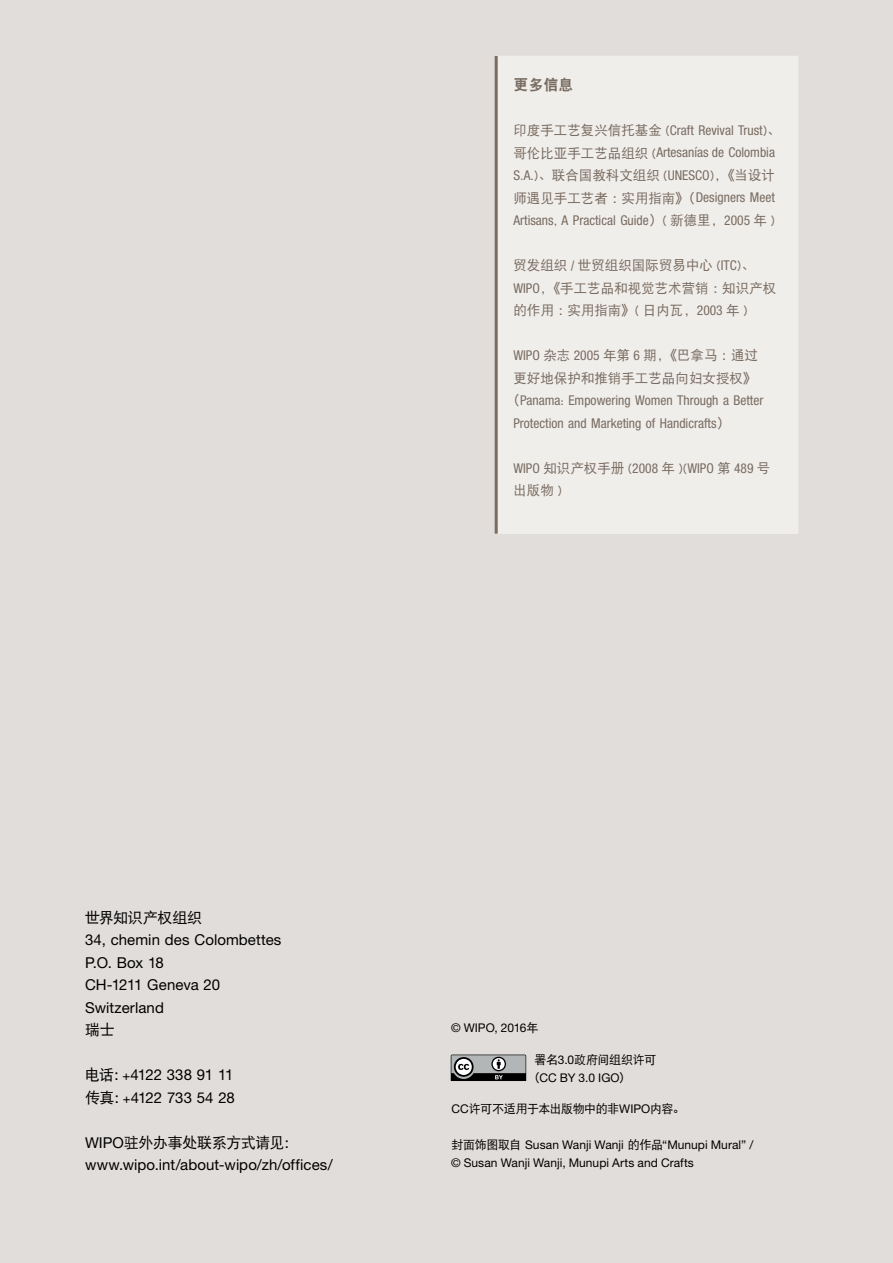
<style>
.page{position:relative;width:893px;height:1263px;background:#e1ddda}
.page>*{position:absolute;margin:0;border:0;box-sizing:border-box;transform-origin:0 0}
.adresse{font:15px "Helvetica Neue LT Std";letter-spacing:.005em;color:#000}
.adresse-2{font:15px "DFP Hei W5";letter-spacing:-.02em;color:#000}
.adresse-3{font:15px "Helvetica Neue LT Std";letter-spacing:-.025em;color:#000}
.adresse-4{font:15px "Helvetica Neue LT Std";letter-spacing:-.015em;color:#000}
.BOX_titre{font:15px "DFP Hei W9";color:#796c61}
.BOX{font:condensed 13.5px/22.6px "Helvetica Neue LT Std";color:#796c61}
.BOX-2{font:13.5px/22.5px "DFP Hei W5";color:#796c61}
.ISBN_Num{font:12px/18px "Helvetica Neue LT Std";color:#000}
.ISBN_Num-2{font:12px "DFP Hei W5";letter-spacing:-.035em;color:#000}
.s1{font-family:"DFP Hei W5";font-stretch:normal}
.s2{font-family:"Helvetica Neue LT Std";font-stretch:condensed}
.s3{font-family:"DFP Hei W5"}
.s4{font-family:"Helvetica Neue LT Std"}
</style>
<div class="page">
<div style="left:496px;top:56px;width:302px;height:477px;background:#f0eeeb"></div>
<hr style="left:495px;top:56px;width:3px;height:478px;background:#796c61">
<svg style="left:451px;top:1054px;width:75px;height:27px;background:#797b7b"></svg>
<p class="BOX_titre" style="left:513px;top:77px;width:61px">更多信息</p>
<p class="BOX" style="left:513px;top:118px;width:269px"><span class="s1">印度手工艺复兴信托基金 (</span>Craft Revival Trust<span class="s1">)、哥伦比亚手工艺品组织 (</span>Artesanías de Colombia S<span class="s1">.</span>A<span class="s1">.)、联合国教科文组织 (</span>UNESCO<span class="s1">)，《当设计师遇见手工艺者：实用指南》（</span>Designers Meet Artisans<span class="s1">,</span> A Practical Guide<span class="s1">）( 新德里，</span>2005 <span class="s1">年 )</span></p>
<p class="BOX-2" style="left:513px;top:254px;width:264px">贸发组织 / 世贸组织国际贸易中心 (<span class="s2">ITC</span>)、<br><span class="s2">WIPO</span>，《手工艺品和视觉艺术营销：知识产权的作用：实用指南》( 日内瓦，<span class="s2">2003</span> 年 )</p>
<p class="BOX-2" style="left:513px;top:344px;width:246px"><span class="s2">WIPO</span> 杂志 <span class="s2">2005</span> 年第 <span class="s2">6</span> 期，《巴拿马：通过</p>
<p class="BOX-2" style="left:513px;top:366px;width:244px">更好地保护和推销手工艺品向妇女授权》</p>
<p class="BOX" style="left:507px;top:388px;width:258px"><span class="s1">（</span>Panama<span class="s1">:</span> Empowering Women Through a Better</p>
<p class="BOX" style="left:513px;top:411px;width:218px">Protection and Marketing of Handicrafts<span class="s1">）</span></p>
<p class="BOX-2" style="left:513px;top:456px;width:258px"><span class="s2">WIPO</span> 知识产权手册 (<span class="s2">2008</span> 年 )(<span class="s2">WIPO</span> 第 <span class="s2">489</span> 号出版物 )</p>
<p class="adresse-2" style="left:85px;top:909px;width:119px">世界知识产权组织</p>
<p class="adresse" style="left:85px;top:931px;width:198px">34, chemin des Colombettes</p>
<p class="adresse" style="left:85px;top:953px;width:80px">P.O. Box 18</p>
<p class="adresse" style="left:85px;top:976px;width:137px">CH-1211 Geneva 20</p>
<p class="adresse" style="left:85px;top:998px;width:80px">Switzerland</p>
<p class="adresse-2" style="left:85px;top:1022px;width:31px">瑞士</p>
<p class="adresse-3" style="left:85px;top:1066px;width:150px"><span class="s3">电话：+</span>4122 338 91 11</p>
<p class="adresse-4" style="left:85px;top:1088px;width:151px"><span class="s3">传真：+</span>4122 733 54 28</p>
<p class="adresse-2" style="left:85px;top:1134px;width:215px"><span class="s4">WIPO</span>驻外办事处联系方式请见：</p>
<p class="adresse" style="left:85px;top:1156px;width:249px">www.wipo.int/about-wipo/zh/offices/</p>
<p class="ISBN_Num" style="left:451px;top:1019px;width:89px">© WIPO, 2016<span class="s3">年</span></p>
<p class="ISBN_Num" style="left:528px;top:1050px;width:130px;text-indent:6px"><span class="s3">署名</span>3.0<span class="s3">政府间组织许可（</span>CC BY 3.0 IGO<span class="s3">）</span></p>
<p class="ISBN_Num-2" style="left:451px;top:1103px;width:235px"><span class="s4">CC</span>许可不适用于本出版物中的非<span class="s4">WIPO</span>内容。</p>
<p class="ISBN_Num" style="left:451px;top:1136px;width:304px"><span class="s3">封面饰图取自</span> Susan Wanji Wanji <span class="s3">的作品</span>“Munupi Mural” / © Susan Wanji Wanji, Munupi Arts and Crafts</p>
</div>
